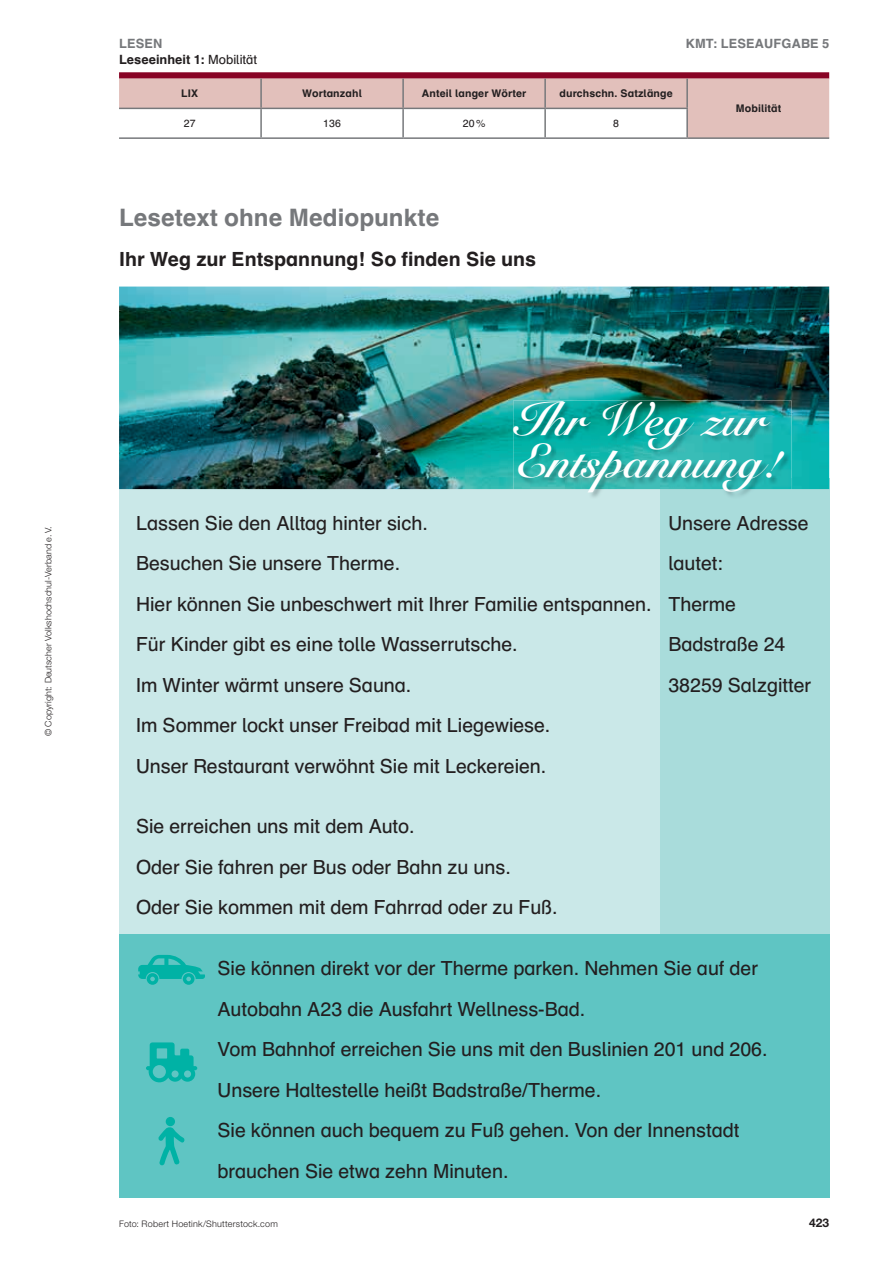
<style>
.page{position:relative;width:893px;height:1263px;background:#fff}
.page>*{position:absolute;margin:0;border:0;box-sizing:border-box;transform-origin:0 0}
.t1{font:700 47.1px/42px "Snell Roundhand";color:#fff}
.t2{font:700 24px "Schulbuch Nord Pro";color:#76787b}
.t3{font:19.5px/40.5px "Schulbuch Nord Pro";color:#231f20}
.t4{font:700 19.5px "Schulbuch Nord Pro";color:#231f20}
.t5{font:700 12.75px "Schulbuch Nord Pro";color:#231f20}
.t6{font:700 12.75px "Schulbuch Nord Pro";letter-spacing:.01em;color:#76787b}
.t7{font:700 12px "Helvetica Neue LT Pro";color:#231f20}
.t8{font:700 10.5px "Schulbuch Nord Pro";letter-spacing:.01em;color:#231f20}
.t9{font:10.5px "Schulbuch Nord Pro";letter-spacing:.01em;color:#231f20}
.t10{font:300 9px "Helvetica Neue LT Pro";letter-spacing:.005em;color:#231f20}
.t11{font:300 9px "Helvetica Neue LT Pro";letter-spacing:.025em;color:#231f20}
.s1{font-weight:400}
</style>
<div class="page">
<div style="left:119px;top:72px;width:710px;height:7px;background:#880425"></div>
<svg style="left:119px;top:79px;width:710px;height:58px"></svg>
<hr style="left:260px;top:79px;width:2px;height:29px;background:#76787b">
<hr style="left:402px;top:79px;width:2px;height:29px;background:#76787b">
<hr style="left:544px;top:79px;width:2px;height:29px;background:#76787b">
<hr style="left:686px;top:79px;width:2px;height:29px;background:#76787b">
<hr style="left:119px;top:108px;width:142px;height:1px;background:#76787b">
<hr style="left:261px;top:108px;width:142px;height:1px;background:#76787b">
<hr style="left:260px;top:109px;width:2px;height:28px;background:#76787b">
<hr style="left:403px;top:108px;width:142px;height:1px;background:#76787b">
<hr style="left:402px;top:109px;width:2px;height:28px;background:#76787b">
<hr style="left:545px;top:108px;width:143px;height:1px;background:#76787b">
<hr style="left:544px;top:109px;width:2px;height:28px;background:#76787b">
<hr style="left:686px;top:109px;width:2px;height:28px;background:#76787b">
<hr style="left:119px;top:137px;width:142px;height:2px;background:#76787b">
<hr style="left:261px;top:137px;width:142px;height:2px;background:#76787b">
<hr style="left:403px;top:137px;width:142px;height:2px;background:#76787b">
<hr style="left:545px;top:137px;width:142px;height:2px;background:#76787b">
<hr style="left:687px;top:137px;width:142px;height:2px;background:#76787b">
<div style="left:119px;top:489px;width:710px;height:709px;background:#cae8e8"></div>
<div style="left:660px;top:478px;width:169px;height:476px;background:#a9dcdb"></div>
<img style="left:119px;top:287px;width:710px;height:202px">
<img style="left:513px;top:400px;width:279px;height:97px">
<div style="left:119px;top:935px;width:710px;height:263px;background:#5fc5c3"></div>
<svg style="left:138px;top:955px;width:67px;height:30px"></svg>
<svg style="left:146px;top:1042px;width:51px;height:40px"></svg>
<div style="left:166px;top:1117px;width:9px;height:9px;background:#00b2a5;border-radius:50%"></div>
<svg style="left:158px;top:1127px;width:27px;height:39px"></svg>
<p class="t10" style="left:43px;top:736px;width:211px;rotate:-90deg">© Copyright: Deutscher Volkshochschul-Verband e. V.</p>
<p class="t6" style="left:119px;top:34px;width:45px">LESEN</p>
<p class="t6" style="left:686px;top:34px;width:145px">KMT: LESEAUFGABE 5</p>
<p class="t5" style="left:119px;top:50px;width:140px">Leseeinheit 1: <span class="s1">Mobilität</span></p>
<p class="t8" style="left:181px;top:86px;width:18px">LIX</p>
<p class="t8" style="left:302px;top:86px;width:61px">Wortanzahl</p>
<p class="t8" style="left:422px;top:86px;width:106px">Anteil langer Wörter</p>
<p class="t8" style="left:559px;top:86px;width:115px">durchschn. Satzlänge</p>
<p class="t8" style="left:736px;top:101px;width:47px">Mobilität</p>
<p class="t9" style="left:184px;top:116px;width:13px">27</p>
<p class="t9" style="left:323px;top:116px;width:19px">136</p>
<p class="t9" style="left:463px;top:116px;width:24px">20 %</p>
<p class="t9" style="left:613px;top:116px;width:7px">8</p>
<p class="t2" style="left:119px;top:200px;width:322px">Lesetext ohne Mediopunkte</p>
<p class="t4" style="left:119px;top:246px;width:419px">Ihr Weg zur Entspannung! So finden Sie uns</p>
<h1 class="t1" style="left:516px;top:397px;width:267px">Ihr Weg zur<br>Entspannung!</h1>
<p class="t3" style="left:136px;top:502px;width:517px">Lassen Sie den Alltag hinter sich.<br>Besuchen Sie unsere Therme.<br>Hier können Sie unbeschwert mit Ihrer Familie entspannen.<br>Für Kinder gibt es eine tolle Wasserrutsche.<br>Im Winter wärmt unsere Sauna.<br>Im Sommer lockt unser Freibad mit Liegewiese.<br>Unser Restaurant verwöhnt Sie mit Leckereien.</p>
<p class="t3" style="left:136px;top:806px;width:423px">Sie erreichen uns mit dem Auto.<br>Oder Sie fahren per Bus oder Bahn zu uns.<br>Oder Sie kommen mit dem Fahrrad oder zu Fuß.</p>
<p class="t3" style="left:668px;top:502px;width:144px">Unsere Adresse lautet:<br>Therme<br>Badstraße 24<br>38259 Salzgitter</p>
<p class="t3" style="left:218px;top:948px;width:551px">Sie können direkt vor der Therme parken. Nehmen Sie auf der Autobahn A23 die Ausfahrt Wellness-Bad.<br>Vom Bahnhof erreichen Sie uns mit den Buslinien 201 und 206.<br>Unsere Haltestelle heißt Badstraße/Therme.<br>Sie können auch bequem zu Fuß gehen. Von der Innenstadt brauchen Sie etwa zehn Minuten.</p>
<p class="t11" style="left:119px;top:1218px;width:160px">Foto: Robert Hoetink/Shutterstock.com</p>
<p class="t7" style="left:809px;top:1215px;width:22px">423</p>
</div>
